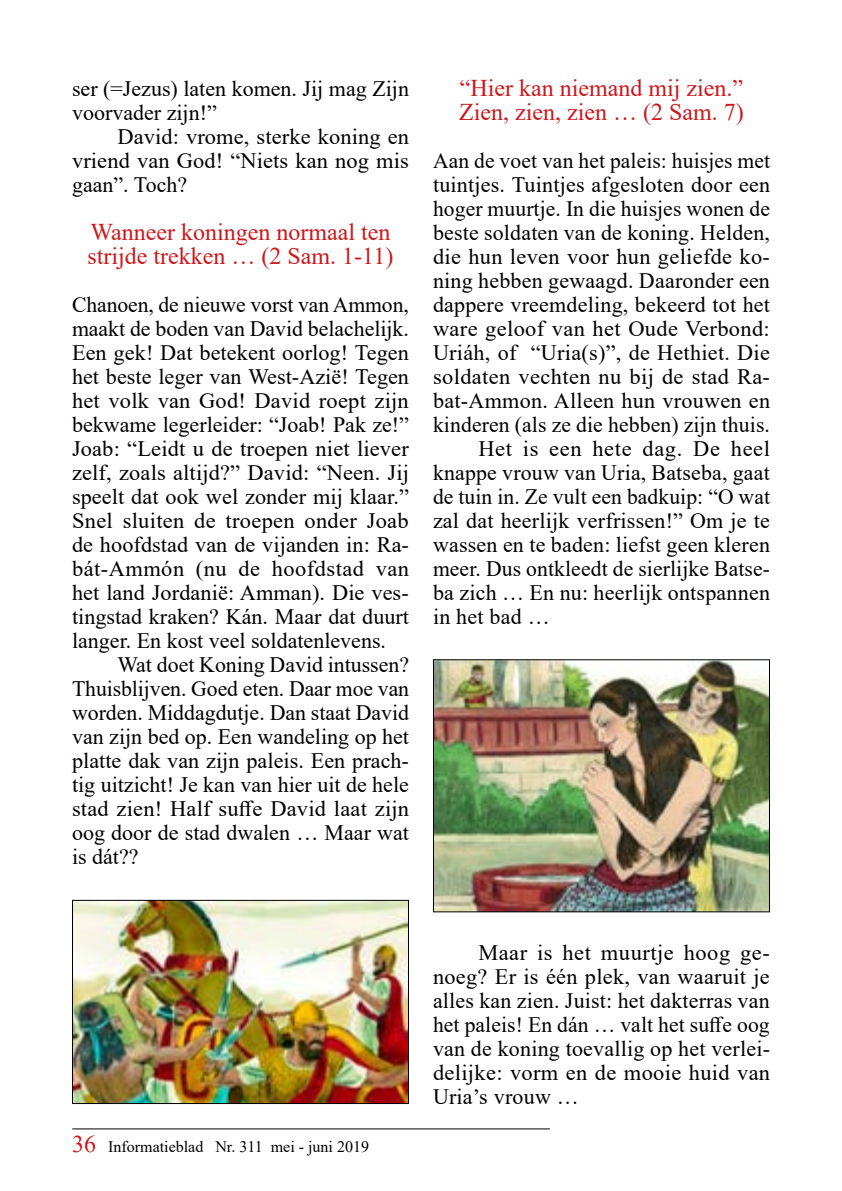
<style>
.page{position:relative;width:842px;height:1191px;background:#fff}
.page>*{position:absolute;margin:0;border:0;box-sizing:border-box;transform-origin:0 0}
.t1{font:24px/24px "Times New Roman";color:#cd171a}
.t2{font:22px/24px "Times New Roman";letter-spacing:.01em;color:#000;text-align:justify}
.t3{font:16px "Times New Roman";color:#000}
.s1{font-size:24px;color:#cd171a}
</style>
<div class="page">
<hr style="left:72px;top:1128px;width:478px;height:1px;background:#000">
<img style="left:74px;top:902px;width:333px;height:200px">
<div style="left:72px;top:900px;width:337px;height:204px;border:1px solid #000"></div>
<img style="left:435px;top:661px;width:333px;height:249px">
<div style="left:433px;top:659px;width:337px;height:253px;border:1px solid #000"></div>
<p class="t2" style="left:72px;top:76px;width:338px">ser (=Jezus) laten komen. Jij mag Zijn voorvader zijn!”</p>
<p class="t2" style="left:72px;top:124px;width:339px;text-indent:45px">David: vrome, sterke koning en vriend van God! “Niets kan nog mis gaan”. Toch?</p>
<p class="t1" style="left:88px;top:219px;width:307px">Wanneer koningen normaal ten strijde trekken … (2 Sam. 1-11)</p>
<p class="t2" style="left:72px;top:292px;width:339px">Chanoen, de nieuwe vorst van Ammon, maakt de boden van David belachelijk.<br>Een gek! Dat betekent oorlog! Tegen het beste leger van West-Azië! Tegen het volk van God! David roept zijn bekwame legerleider: “Joab! Pak ze!” Joab: “Leidt u de troepen niet liever zelf, zoals altijd?” David: “Neen. Jij speelt dat ook wel zonder mij klaar.” Snel sluiten de troepen onder Joab de hoofdstad van de vijanden in: Ra&shy;bát-Ammón (nu de hoofdstad van het land Jordanië: Amman). Die ves&shy;tingstad kraken? Kán. Maar dat duurt langer. En kost veel soldatenlevens.</p>
<p class="t2" style="left:72px;top:652px;width:339px;text-indent:45px">Wat doet Koning David intussen?<br>Thuisblijven. Goed eten. Daar moe van worden. Middagdutje. Dan staat David van zijn bed op. Een wandeling op het platte dak van zijn paleis. Een prach&shy;tig uitzicht! Je kan van hier uit de hele stad zien! Half suffe David laat zijn oog door de stad dwalen … Maar wat is dát??</p>
<p class="t1" style="left:459px;top:75px;width:286px">“Hier kan niemand mij zien.”<br>Zien, zien, zien … (2 Sam. 7)</p>
<p class="t2" style="left:433px;top:148px;width:339px">Aan de voet van het paleis: huisjes met</p>
<p class="t2" style="left:433px;top:172px;width:338px">tuintjes. Tuintjes afgesloten door een</p>
<p class="t2" style="left:433px;top:196px;width:338px">hoger muurtje. In die huisjes wonen de</p>
<p class="t2" style="left:433px;top:220px;width:339px">beste soldaten van de koning. Helden,</p>
<p class="t2" style="left:433px;top:244px;width:338px">die hun leven voor hun geliefde ko-</p>
<p class="t2" style="left:433px;top:268px;width:338px">ning hebben gewaagd. Daaronder een</p>
<p class="t2" style="left:433px;top:292px;width:339px">dappere vreemdeling, bekeerd tot het</p>
<p class="t2" style="left:433px;top:316px;width:338px">ware geloof van het Oude Verbond:</p>
<p class="t2" style="left:433px;top:340px;width:338px">Uriáh, of “Uria(s)”, de Hethiet. Die</p>
<p class="t2" style="left:433px;top:364px;width:338px">soldaten vechten nu bij de stad Ra-</p>
<p class="t2" style="left:433px;top:388px;width:339px">bat-Ammon. Alleen hun vrouwen en</p>
<p class="t2" style="left:433px;top:412px;width:338px">kinderen (als ze die hebben) zijn thuis.</p>
<p class="t2" style="left:478px;top:436px;width:293px">Het is een hete dag. De heel</p>
<p class="t2" style="left:433px;top:460px;width:338px">knappe vrouw van Uria, Batseba, gaat</p>
<p class="t2" style="left:433px;top:484px;width:338px">de tuin in. Ze vult een badkuip: “O wat</p>
<p class="t2" style="left:433px;top:508px;width:338px">zal dat heerlijk verfrissen!” Om je te</p>
<p class="t2" style="left:433px;top:532px;width:339px">wassen en te baden: liefst geen kleren</p>
<p class="t2" style="left:433px;top:556px;width:338px">meer. Dus ontkleedt de sierlijke Batse-</p>
<p class="t2" style="left:433px;top:580px;width:338px">ba zich … En nu: heerlijk ontspannen</p>
<p class="t2" style="left:433px;top:604px;width:118px">in het bad …</p>
<p class="t3" style="left:72px;top:1134px;width:298px"><span class="s1">36</span> Informatieblad Nr. 311 mei - juni 2019</p>
<p class="t2" style="left:433px;top:940px;width:339px;text-indent:45px">Maar is het muurtje hoog ge&shy;noeg? Er is één plek, van waaruit je alles kan zien. Juist: het dakterras van het paleis! En dán … valt het suffe oog van de koning toevallig op het verlei&shy;delijke: vorm en de mooie huid van Uria’s vrouw …</p>
</div>
